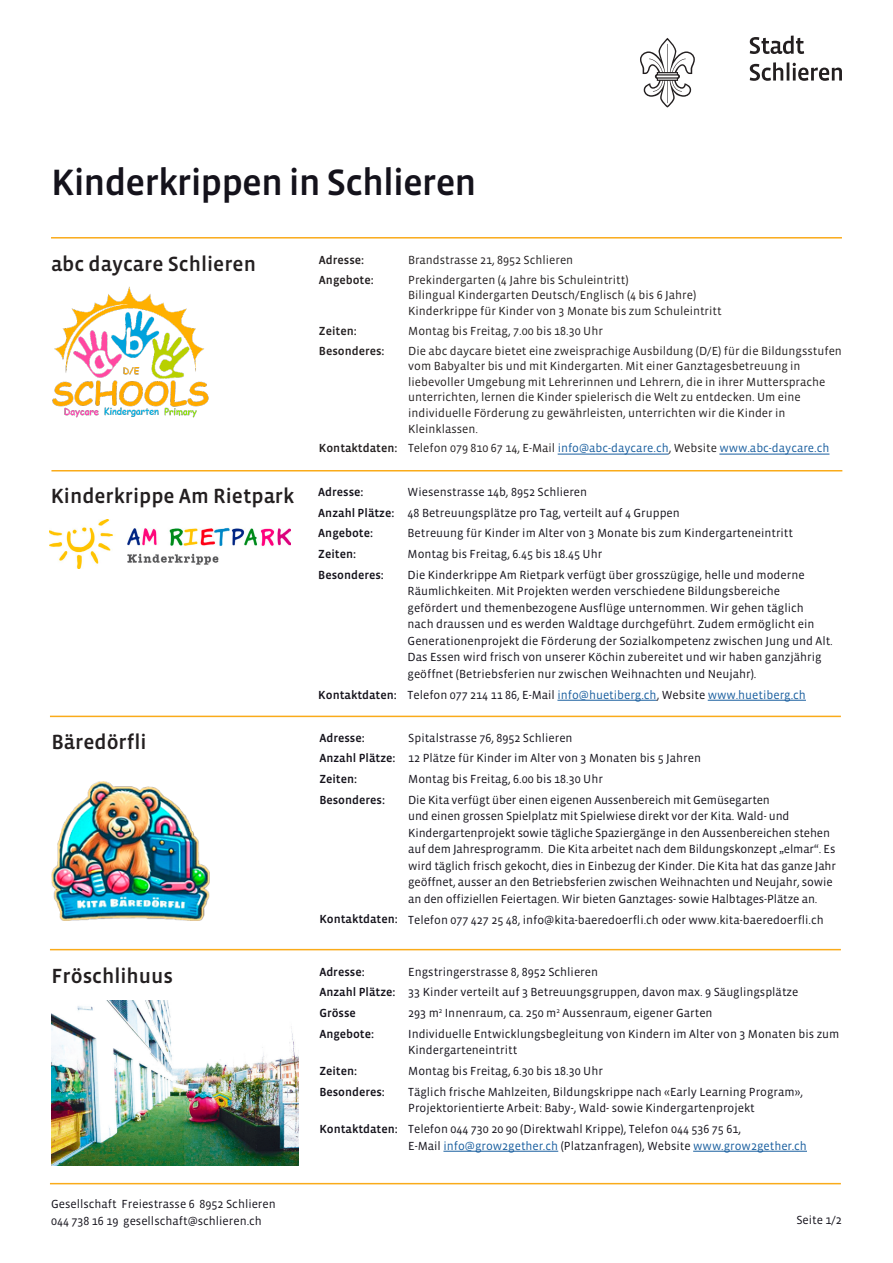
<style>
.page{position:relative;width:893px;height:1263px;background:#fff}
.page>*{position:absolute;margin:0;border:0;box-sizing:border-box;transform-origin:0 0}
.t1{font:37.5px "Vista Sans Med";letter-spacing:-.025em;color:#14121b}
.t2{font:21px "Vista Sans Med";color:#231f20}
.t3{font:12px/20.7px "Vista Sans";color:#14121b}
.t4{font:12px/15.6px "Vista Sans";color:#231f20}
.t5{font:12px "Vista Sans";color:#175d9e}
.t6{font:12px/20.7px "Vista Sans Med";color:#14121b}
.t7{font:12px/19.8px "Vista Sans Med";color:#231f20}
.s1{color:#231f20}
.s2{color:#14121b}
</style>
<div class="page">
<hr style="left:51px;top:470px;width:791px;height:1px;background:#faab1a">
<hr style="left:50px;top:716px;width:791px;height:1px;background:#faab1a">
<hr style="left:50px;top:949px;width:791px;height:1px;background:#faab1a">
<hr style="left:51px;top:237px;width:791px;height:2px;background:#faab1a">
<img style="left:52px;top:287px;width:157px;height:131px">
<img style="left:50px;top:519px;width:241px;height:49px">
<img style="left:51px;top:781px;width:159px;height:140px">
<hr style="left:50px;top:1183px;width:791px;height:1px;background:#faab1a">
<img style="left:51px;top:1000px;width:247px;height:166px">
<hr style="left:443px;top:1151px;width:115px;height:1px;background:#175d9e">
<hr style="left:693px;top:1151px;width:114px;height:1px;background:#175d9e">
<svg style="left:640px;top:38px;width:55px;height:69px"></svg>
<svg style="left:750px;top:36px;width:54px;height:18px"></svg>
<svg style="left:750px;top:62px;width:92px;height:19px"></svg>
<hr style="left:557px;top:700px;width:100px;height:1px;background:#175d9e">
<hr style="left:708px;top:700px;width:98px;height:1px;background:#175d9e">
<hr style="left:558px;top:454px;width:111px;height:1px;background:#175d9e">
<hr style="left:719px;top:454px;width:110px;height:1px;background:#175d9e">
<h1 class="t1" style="left:51px;top:164px;width:427px">Kinderkrippen in Schlieren</h1>
<p class="t7" style="left:319px;top:250px;width:56px">Adresse:<br>Angebote:</p>
<p class="t7" style="left:319px;top:321px;width:67px">Zeiten:<br>Besonderes:</p>
<h2 class="t2" style="left:51px;top:253px;width:206px">abc daycare Schlieren</h2>
<p class="t4" style="left:408px;top:250px;width:222px;line-height:19.8px">Brandstrasse 21, 8952 Schlieren<br>Prekindergarten (4 Jahre bis Schuleintritt)</p>
<p class="t4" style="left:408px;top:288px;width:315px">Bilingual Kindergarten Deutsch/Englisch (4 bis 6 Jahre)<br>Kinderkrippe für Kinder von 3 Monate bis zum Schuleintritt</p>
<p class="t4" style="left:408px;top:321px;width:435px;line-height:19.8px">Montag bis Freitag, 7.00 bis 18.30 Uhr<br>Die abc daycare bietet eine zweisprachige Ausbildung (D/E) für die Bildungsstufen</p>
<p class="t4" style="left:408px;top:359px;width:419px">vom Babyalter bis und mit Kindergarten. Mit einer Ganztagesbetreuung in liebevoller Umgebung mit Lehrerinnen und Lehrern, die in ihrer Muttersprache unterrichten, lernen die Kinder spielerisch die Welt zu entdecken. Um eine individuelle Förderung zu gewährleisten, unterrichten wir die Kinder in Kleinklassen.</p>
<p class="t5" style="left:408px;top:442px;width:423px"><span class="s1">Telefon 079 810 67 14, E-Mail</span> info@abc-daycare.ch<span class="s1">, Website</span> www.abc-daycare.ch</p>
<p class="t7" style="left:319px;top:439px;width:80px">Kontaktdaten:</p>
<p class="t6" style="left:318px;top:482px;width:78px">Adresse:<br>Anzahl Plätze:<br>Angebote:<br>Zeiten:<br>Besonderes:</p>
<h2 class="t2" style="left:51px;top:485px;width:245px">Kinderkrippe Am Rietpark</h2>
<p class="t3" style="left:408px;top:482px;width:399px">Wiesenstrasse 14b, 8952 Schlieren<br>48 Betreuungsplätze pro Tag, verteilt auf 4 Gruppen<br>Betreuung für Kinder im Alter von 3 Monate bis zum Kindergarteneintritt Montag bis Freitag, 6.45 bis 18.45 Uhr<br>Die Kinderkrippe Am Rietpark verfügt über grosszügige, helle und moderne</p>
<p class="t3" style="left:408px;top:583px;width:427px;line-height:16.5px">Räumlichkeiten. Mit Projekten werden verschiedene Bildungsbereiche gefördert und themenbezogene Ausflüge unternommen. Wir gehen täglich nach draussen und es werden Waldtage durchgeführt. Zudem ermöglicht ein Generationenprojekt die Förderung der Sozialkompetenz zwischen Jung und Alt.<br>Das Essen wird frisch von unserer Köchin zubereitet und wir haben ganzjährig geöffnet (Betriebsferien nur zwischen Weihnachten und Neujahr).</p>
<p class="t5" style="left:408px;top:688px;width:400px"><span class="s2">Telefon 077 214 11 86, E-Mail</span> info@huetiberg.ch<span class="s2">, Website</span> www.huetiberg.ch</p>
<h2 class="t2" style="left:51px;top:731px;width:97px">Bäredörfli</h2>
<p class="t3" style="left:408px;top:727px;width:363px">Spitalstrasse 76, 8952 Schlieren<br>12 Plätze für Kinder im Alter von 3 Monaten bis 5 Jahren<br>Montag bis Freitag, 6.00 bis 18.30 Uhr<br>Die Kita verfügt über einen eigenen Aussenbereich mit Gemüsegarten</p>
<p class="t3" style="left:408px;top:808px;width:429px;line-height:16.5px">und einen grossen Spielplatz mit Spielwiese direkt vor der Kita. Wald- und Kindergartenprojekt sowie tägliche Spaziergänge in den Aussenbereichen stehen auf dem Jahresprogramm. Die Kita arbeitet nach dem Bildungskonzept „elmar“. Es wird täglich frisch gekocht, dies in Einbezug der Kinder. Die Kita hat das ganze Jahr geöffnet, ausser an den Betriebsferien zwischen Weihnachten und Neujahr, sowie an den offiziellen Feiertagen. Wir bieten Ganztages- sowie Halbtages-Plätze an.</p>
<p class="t3" style="left:408px;top:909px;width:417px">Telefon 077 427 25 48, info@kita-baeredoerfli.ch oder www.kita-baeredoerfli.ch</p>
<p class="t6" style="left:318px;top:684px;width:80px">Kontaktdaten:</p>
<p class="t6" style="left:319px;top:727px;width:78px">Adresse:<br>Anzahl Plätze:<br>Zeiten:<br>Besonderes:</p>
<p class="t6" style="left:319px;top:908px;width:80px">Kontaktdaten:</p>
<p class="t6" style="left:319px;top:961px;width:78px">Adresse:<br>Anzahl Plätze:<br>Grösse<br>Angebote:</p>
<p class="t6" style="left:319px;top:1061px;width:67px">Zeiten:<br>Besonderes:</p>
<p class="t6" style="left:319px;top:1119px;width:80px">Kontaktdaten:</p>
<h2 class="t2" style="left:51px;top:965px;width:123px">Fröschlihuus</h2>
<p class="t3" style="left:408px;top:961px;width:433px">Engstringerstrasse 8, 8952 Schlieren<br>33 Kinder verteilt auf 3 Betreuungsgruppen, davon max. 9 Säuglingsplätze<br>293 m<sup>2</sup> Innenraum, ca. 250 m<sup>2</sup> Aussenraum, eigener Garten<br>Individuelle Entwicklungsbegleitung von Kindern im Alter von 3 Monaten bis zum</p>
<p class="t3" style="left:408px;top:1040px;width:396px">Kindergarteneintritt<br>Montag bis Freitag, 6.30 bis 18.30 Uhr<br>Täglich frische Mahlzeiten, Bildungskrippe nach «Early Learning Program»,</p>
<p class="t3" style="left:408px;top:1098px;width:348px">Projektorientierte Arbeit: Baby-, Wald- sowie Kindergartenprojekt<br>Telefon 044 730 20 90 (Direktwahl Krippe), Telefon 044 536 75 61,</p>
<p class="t5" style="left:408px;top:1139px;width:400px"><span class="s2">E-Mail</span> info@grow2gether.ch <span class="s2">(Platzanfragen), Website</span> www.grow2gether.ch</p>
<p class="t3" style="left:51px;top:1196px;width:226px;line-height:16.5px">Gesellschaft Freiestrasse 6 8952 Schlieren<br>044 738 16 19 gesellschaft@schlieren.ch</p>
<p class="t3" style="left:796px;top:1210px;width:47px">Seite 1/2</p>
</div>
